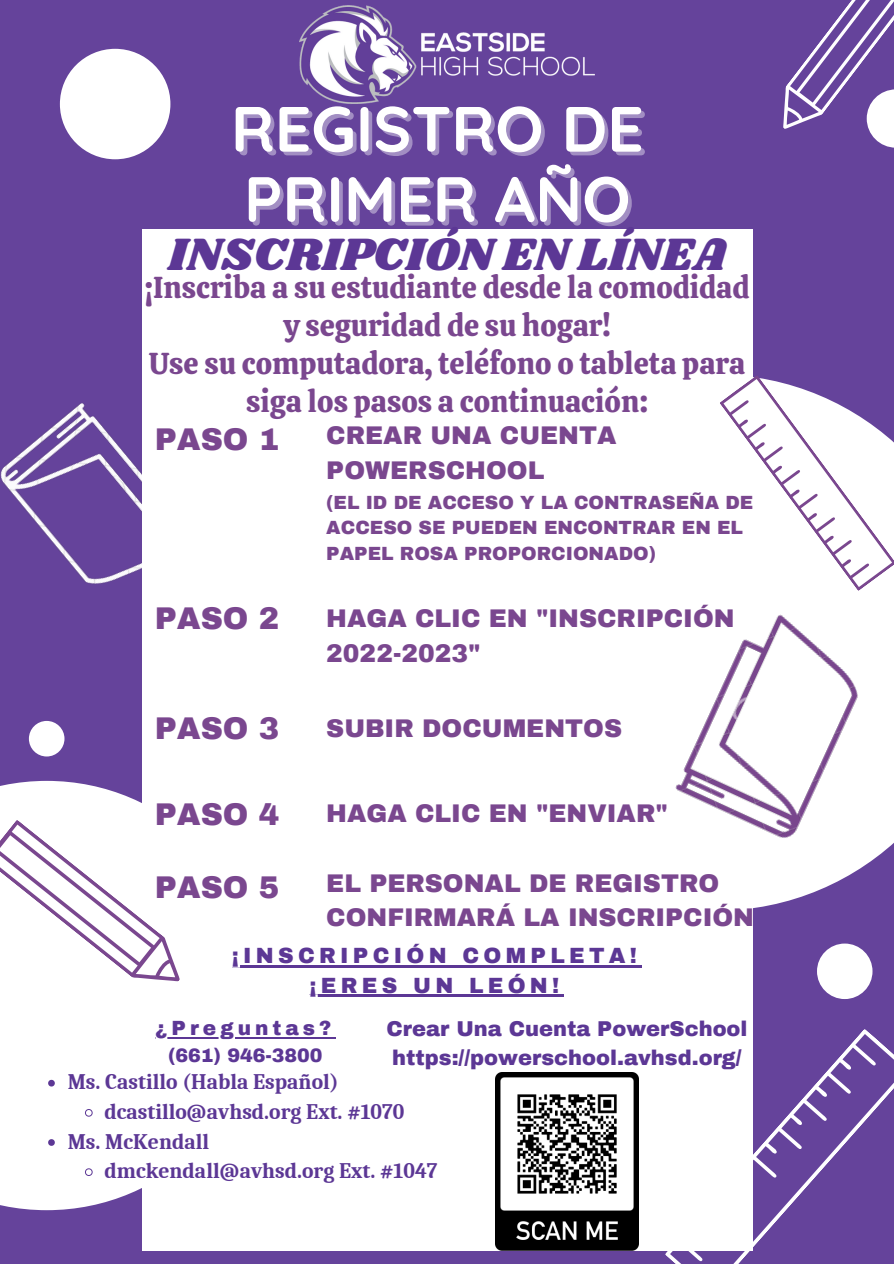
<style>
.page{position:relative;width:894px;height:1264px;background:#fff}
.page>*{position:absolute;margin:0;border:0;box-sizing:border-box;transform-origin:0 0}
.t1{font:700 63.75px/70.2px "Quicksand";color:#fff}
.t2{font:46.95px "Shrikhand";color:#5c3795}
.t3{font:900 30.75px "Archivo";color:#7a478f}
.t4{font:30.15px/38.2px "Calistoga";color:#7a478f;text-align:center}
.t5{font:900 25.05px/35px "Archivo";color:#7a478f}
.t6{font:700 21.6px "Caladea";color:#5c3795}
.t7{font:900 21.6px "Archivo";letter-spacing:.2em;color:#5c3795}
.t8{font:900 21px "Archivo";color:#5c3795}
.t9{font:900 20.1px "Archivo";letter-spacing:.2em;color:#5c3795}
.t10{font:900 19.05px "Archivo";color:#5c3795}
.t11{font:900 18.6px/26px "Archivo";color:#7a478f}
</style>
<div class="page">
<div style="left:0;top:0;width:893px;height:1263px;background:#65439b"></div>
<div style="left:60px;top:49px;width:110px;height:110px;background:#fff;border-radius:50%"></div>
<div style="left:0;top:780px;width:142px;height:430px;background:#fff"></div>
<div style="left:29px;top:721px;width:35px;height:35px;background:#fff;border-radius:50%"></div>
<div style="left:816px;top:943px;width:56px;height:56px;background:#fff;border-radius:50%"></div>
<svg style="left:664px;top:1028px;width:229px;height:235px"></svg>
<svg style="left:783px;top:0;width:110px;height:148px"></svg>
<img style="left:299px;top:5px;width:295px;height:99px">
<img style="left:0;top:403px;width:142px;height:181px">
<div style="left:142px;top:229px;width:610px;height:1021px;background:#fff"></div>
<svg style="left:0;top:819px;width:180px;height:182px"></svg>
<img style="left:675px;top:591px;width:218px;height:305px">
<hr style="left:232px;top:965px;width:409px;height:2px;background:#5c3795">
<hr style="left:309px;top:994px;width:254px;height:2px;background:#5c3795">
<svg style="left:48px;top:1079px;width:7px;height:7px"></svg>
<svg style="left:84px;top:1108px;width:9px;height:9px"></svg>
<svg style="left:48px;top:1139px;width:7px;height:6px"></svg>
<svg style="left:84px;top:1167px;width:9px;height:9px"></svg>
<hr style="left:155px;top:1036px;width:180px;height:2px;background:#5c3795">
<img style="left:495px;top:1072px;width:143px;height:178px">
<svg style="left:720px;top:375px;width:173px;height:216px"></svg>
<p class="t1" style="left:231px;top:93px;width:414px">REGISTRO DE<br>PRIMER AÑO</p>
<p class="t2" style="left:168px;top:222px;width:559px">INSCRIPCIÓN EN LÍNEA</p>
<p class="t4" style="left:145px;top:268px;width:606px">¡Inscriba a su estudiante desde la comodidad y seguridad de su hogar!</p>
<p class="t4" style="left:149px;top:344px;width:597px">Use su computadora, teléfono o tableta para</p>
<p class="t4" style="left:246px;top:383px;width:403px">siga los pasos a continuación:</p>
<p class="t3" style="left:155px;top:422px;width:126px">PASO 1</p>
<p class="t5" style="left:326px;top:418px;width:292px">CREAR UNA CUENTA<br>POWERSCHOOL</p>
<p class="t11" style="left:326px;top:489px;width:428px">(EL ID DE ACCESO Y LA CONTRASEÑA DE<br>ACCESO SE PUEDEN ENCONTRAR EN EL<br>PAPEL ROSA PROPORCIONADO)</p>
<p class="t3" style="left:155px;top:602px;width:126px">PASO 2</p>
<p class="t5" style="left:326px;top:601px;width:410px">HAGA CLIC EN "INSCRIPCIÓN<br>2022-2023"</p>
<p class="t3" style="left:155px;top:712px;width:126px">PASO 3</p>
<p class="t5" style="left:326px;top:711px;width:297px">SUBIR DOCUMENTOS</p>
<p class="t3" style="left:155px;top:797px;width:126px">PASO 4</p>
<p class="t5" style="left:326px;top:795px;width:343px">HAGA CLIC EN "ENVIAR"</p>
<p class="t5" style="left:326px;top:865px;width:429px">EL PERSONAL DE REGISTRO<br>CONFIRMARÁ LA INSCRIPCIÓN</p>
<p class="t7" style="left:232px;top:944px;width:407px">¡INSCRIPCIÓN COMPLETA!</p>
<p class="t7" style="left:309px;top:973px;width:251px">¡ERES UN LEÓN!</p>
<p class="t3" style="left:155px;top:870px;width:126px">PASO 5</p>
<p class="t9" style="left:155px;top:1017px;width:178px">¿Preguntas?</p>
<p class="t10" style="left:168px;top:1044px;width:156px">(661) 946-3800</p>
<p class="t8" style="left:386px;top:1017px;width:362px">Crear Una Cuenta PowerSchool</p>
<p class="t8" style="left:392px;top:1046px;width:351px">https://powerschool.avhsd.org/</p>
<p class="t6" style="left:68px;top:1069px;width:272px">Ms. Castillo (Habla Español)</p>
<p class="t6" style="left:104px;top:1099px;width:301px">dcastillo@avhsd.org Ext. #1070</p>
<p class="t6" style="left:68px;top:1129px;width:143px">Ms. McKendall</p>
<p class="t6" style="left:104px;top:1158px;width:334px">dmckendall@avhsd.org Ext. #1047</p>
</div>
